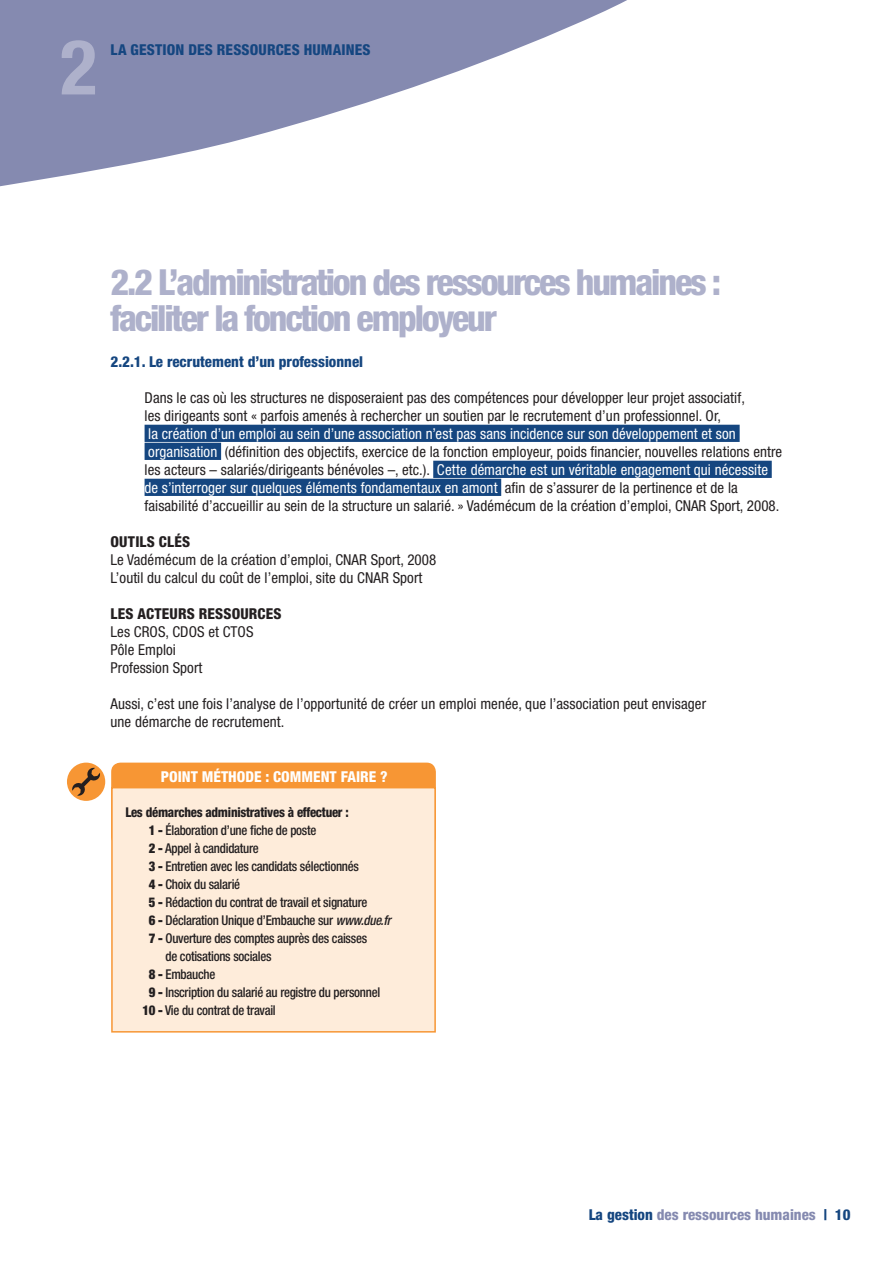
<style>
.page{position:relative;width:893px;height:1263px;background:#fff}
.page>*{position:absolute;margin:0;border:0;box-sizing:border-box;transform-origin:0 0}
.t1{font:700 condensed 76.5px "Helvetica Neue";color:#aeb1cb}
.t2{font:800 condensed 36px/36px "Helvetica Neue";letter-spacing:-.06em;color:#aeb1cb}
.t3{font:condensed 15px/18px "Helvetica Neue";letter-spacing:.005em;color:#231f20}
.t4{font:800 condensed 15px "Helvetica Neue";letter-spacing:.005em;color:#154680}
.t5{font:800 condensed 15px "Helvetica Neue";color:#858ab0}
.t6{font:800 condensed 15px "Helvetica Neue";letter-spacing:.015em;color:#231f20}
.t7{font:800 condensed 15px "Helvetica Neue";color:#fff}
.t8{font:500 condensed 13.5px "Helvetica Neue";letter-spacing:-.02em;color:#231f20;scale:.95 1}
.t9{font:800 condensed 13.5px "Helvetica Neue";letter-spacing:-.02em;color:#231f20;scale:.95 1}
.s1{color:#fff}
.s2{font-weight:900}
.s3{font-style:italic}
.s4{color:#154680}
</style>
<div class="page">
<svg style="left:0;top:0;width:627px;height:187px;fill:#858ab0"></svg>
<div style="left:145px;top:425px;width:595px;height:17px;background:#154680"></div>
<div style="left:145px;top:443px;width:76px;height:17px;background:#154680"></div>
<div style="left:433px;top:461px;width:339px;height:17px;background:#154680"></div>
<div style="left:145px;top:479px;width:356px;height:17px;background:#154680"></div>
<div style="left:67px;top:763px;width:38px;height:38px;background:#f79634;border-radius:50%"></div>
<svg style="left:72px;top:767px;width:28px;height:29px"></svg>
<div style="left:112px;top:763px;width:323px;height:82px;background:#f79634;border-radius:9px"></div>
<div style="left:111px;top:763px;width:325px;height:83px;border:2px solid #f79634;border-radius:9px"></div>
<div style="left:111px;top:787px;width:325px;height:245px;background:#feecda;border:2px solid #f79634"></div>
<h1 class="t1" style="left:60px;top:21px;width:38px">2</h1>
<p class="t4" style="left:111px;top:40px;width:53px">LA GESTION</p>
<p class="t4" style="left:188px;top:40px;width:183px">des ressources humaines</p>
<h2 class="t2" style="left:111px;top:263px;width:612px">2.2 L’administration des ressources humaines : faciliter la fonction employeur</h2>
<p class="t4" style="left:111px;top:352px;width:254px">2.2.1. Le recrutement d’un professionnel</p>
<p class="t3" style="left:145px;top:388px;width:602px">Dans le cas où les structures ne disposeraient pas des compétences pour développer leur projet associatif, les dirigeants sont « parfois amenés à rechercher un soutien par le recrutement d’un professionnel. Or,</p>
<p class="t3" style="left:145px;top:424px;width:639px"><span class="s1">la création d’un emploi au sein d’une association n’est pas sans incidence sur son développement et son organisation</span> (définition des objectifs, exercice de la fonction employeur, poids financier, nouvelles relations entre les acteurs – salariés/dirigeants bénévoles –, etc.). <span class="s1">Cette démarche est un véritable engagement qui nécessite de s’interroger sur quelques éléments fondamentaux en amont</span> afin de s’assurer de la pertinence et de la faisabilité d’accueillir au sein de la structure un salarié. » Vadémécum de la création d’emploi, Cnar</p>
<p class="t3" style="left:710px;top:496px;width:71px">Sport, 2008.</p>
<p class="t6" style="left:111px;top:532px;width:80px">Outils clés</p>
<p class="t3" style="left:111px;top:550px;width:327px">Le Vadémécum de la création d’emploi, CNAR Sport, 2008<br>L’outil du calcul du coût de l’emploi, site du CNAR Sport</p>
<p class="t6" style="left:111px;top:604px;width:171px">Les acteurs ressources</p>
<p class="t3" style="left:111px;top:622px;width:144px">Les CROS, CDOS et CTOS<br>Pôle Emploi<br>Profession Sport</p>
<p class="t3" style="left:111px;top:694px;width:597px">Aussi, c’est une fois l’analyse de l’opportunité de créer un emploi menée, que l’association peut envisager une démarche de recrutement.</p>
<p class="t7" style="left:161px;top:767px;width:51px">point MÉTHOD</p>
<p class="t7" style="left:254px;top:767px;width:135px">e : comment faire ?</p>
<p class="t9" style="left:125px;top:803px;width:237px">Les démarches administratives à effectuer :</p>
<p class="t8" style="left:149px;top:822px;width:178px"><span class="s2">1 -</span> Élaboration d’une fiche de poste</p>
<p class="t8" style="left:149px;top:840px;width:117px"><span class="s2">2 -</span> Appel à candidature</p>
<p class="t8" style="left:149px;top:858px;width:223px"><span class="s2">3 -</span> Entretien avec les candidats sélectionnés</p>
<p class="t8" style="left:149px;top:876px;width:98px"><span class="s2">4 -</span> Choix du salarié</p>
<p class="t8" style="left:149px;top:894px;width:232px"><span class="s2">5 -</span> Rédaction du contrat de travail et signature</p>
<p class="t8" style="left:149px;top:912px;width:256px"><span class="s2">6 -</span> Déclaration Unique d’Embauche sur <span class="s3">www.due.fr</span></p>
<p class="t8" style="left:149px;top:930px;width:231px"><span class="s2">7 -</span> Ouverture des comptes auprès des caisses</p>
<p class="t8" style="left:165px;top:948px;width:113px">de cotisations sociales</p>
<p class="t8" style="left:149px;top:966px;width:72px"><span class="s2">8 -</span> Embauche</p>
<p class="t8" style="left:149px;top:984px;width:245px"><span class="s2">9 -</span> Inscription du salarié au registre du personnel</p>
<p class="t8" style="left:142px;top:1002px;width:142px"><span class="s2">10 -</span> Vie du contrat de travail</p>
<p class="t5" style="left:589px;top:1206px;width:263px"><span class="s4">La gestion</span> des ressources humaines <span class="s4">| 10</span></p>
</div>
